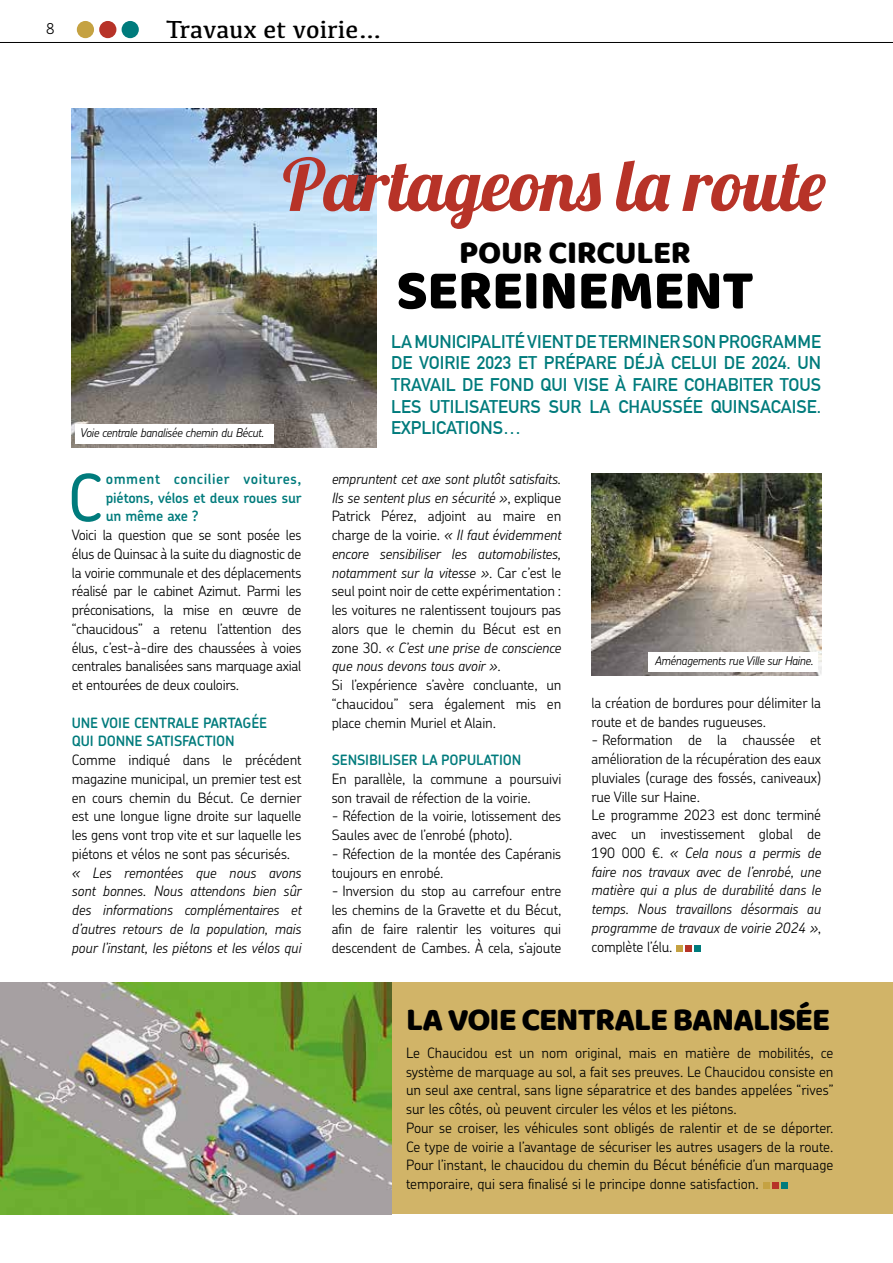
<style>
.page{position:relative;width:893px;height:1263px;background:#fff}
.page>*{position:absolute;margin:0;border:0;box-sizing:border-box;transform-origin:0 0}
.t1{font:72px "Lobster 1.4";color:#b73328}
.t2{font:500 65.1px "Chevin Pro";color:#007b7c}
.t3{font:57px "Baloo";letter-spacing:-.01em;color:#000}
.t4{font:33px "Baloo";letter-spacing:-.03em;color:#000}
.t5{font:33px "Baloo";letter-spacing:-.01em;color:#000}
.t6{font:25.5px "Kefa";color:#000}
.t7{font:700 18px/21.6px "DIN Alternate";color:#007b7c;text-align:justify}
.t8{font:300 15px "Chevin Pro";color:#000}
.t9{font:300 14.25px/18.8px "Chevin Pro";letter-spacing:-.01em;color:#000}
.t10{font:italic 300 14.25px/18.8px "Chevin Pro";letter-spacing:-.01em;color:#000;text-align:justify}
.t11{font:600 14.25px/18.8px "Chevin Pro";letter-spacing:-.01em;color:#007b7c;text-align:justify}
.t12{font:italic 300 12px "Chevin Pro";letter-spacing:-.03em;color:#000}
.s1{font-style:italic}
</style>
<div class="page">
<div style="left:0;top:982px;width:893px;height:232px;background:#d1b468"></div>
<img style="left:72px;top:108px;width:304px;height:340px">
<img style="left:592px;top:473px;width:229px;height:203px">
<div style="left:76px;top:424px;width:198px;height:20px;background:#fff"></div>
<img style="left:0;top:982px;width:391px;height:232px">
<div style="left:648px;top:652px;width:170px;height:19px;background:#fff"></div>
<hr style="left:0;top:42px;width:893px;height:1px;background:#000">
<div style="left:122px;top:21px;width:17px;height:17px;background:#007b7c;border-radius:50%"></div>
<div style="left:99px;top:21px;width:17px;height:17px;background:#b73328;border-radius:50%"></div>
<div style="left:77px;top:21px;width:17px;height:17px;background:#c5a242;border-radius:50%"></div>
<div style="left:772px;top:1182px;width:6px;height:7px;background:#b73328"></div>
<div style="left:763px;top:1182px;width:6px;height:7px;background:#c5a242"></div>
<div style="left:781px;top:1182px;width:6px;height:7px;background:#007b7c"></div>
<div style="left:685px;top:945px;width:7px;height:6px;background:#b73328"></div>
<div style="left:676px;top:945px;width:7px;height:6px;background:#c5a242"></div>
<div style="left:694px;top:945px;width:7px;height:6px;background:#007b7c"></div>
<p class="t8" style="left:46px;top:18px;width:10px">8</p>
<h3 class="t6" style="left:166px;top:13px;width:219px">Travaux et voirie…</h3>
<p class="t12" style="left:80px;top:425px;width:186px">Voie centrale banalisée chemin du Bécut.</p>
<h1 class="t1" style="left:283px;top:139px;width:544px">Partageons la route</h1>
<h3 class="t5" style="left:459px;top:233px;width:233px">POUR CIRCULER</h3>
<h3 class="t3" style="left:396px;top:255px;width:359px">SEREINEMENT</h3>
<p class="t7" style="left:391px;top:329px;width:431px">LA MUNICIPALITÉ VIENT DE TERMINER SON PROGRAMME DE VOIRIE 2023 ET PRÉPARE DÉJÀ CELUI DE 2024. UN TRAVAIL DE FOND QUI VISE À FAIRE COHABITER TOUS LES UTILISATEURS SUR LA CHAUSSÉE QUINSACAISE.<br>EXPLICATIONS…</p>
<h2 class="t2" style="left:67px;top:454px;width:37px">C</h2>
<p class="t11" style="left:106px;top:469px;width:197px">omment concilier voitures, piétons, vélos et deux roues sur un même axe ?</p>
<p class="t9" style="left:72px;top:525px;width:231px;text-align:justify">Voici la question que se sont posée les élus de Quinsac à la suite du diagnostic de la voirie communale et des déplacements réalisé par le cabinet Azimut. Parmi les préconisations, la mise en œuvre de “chaucidous” a retenu l’attention des élus, c’est-à-dire des chaussées à voies centrales banalisées sans marquage axial et entourées de deux couloirs.</p>
<p class="t11" style="left:72px;top:713px;width:197px">UNE VOIE CENTRALE PARTAGÉE<br>QUI DONNE SATISFACTION</p>
<p class="t9" style="left:72px;top:750px;width:231px;text-align:justify">Comme indiqué dans le précédent magazine municipal, un premier test est en cours chemin du Bécut. Ce dernier est une longue ligne droite sur laquelle les gens vont trop vite et sur laquelle les piétons et vélos ne sont pas sécurisés.</p>
<p class="t10" style="left:72px;top:863px;width:231px">« Les remontées que nous avons sont bonnes. Nous attendons bien sûr des informations complémentaires et d’autres retours de la population, mais pour l’instant, les piétons et les vélos qui</p>
<p class="t9" style="left:332px;top:469px;width:231px"><span class="s1">empruntent cet axe sont plutôt satisfaits.<br>Ils se sentent plus en sécurité »</span>, explique Patrick Pérez, adjoint au maire en charge de la voirie. <span class="s1">« Il faut évidemment encore sensibiliser les automobilistes, notamment sur la vitesse »</span>. Car c’est le seul point noir de cette expérimentation : les voitures ne ralentissent toujours pas alors que le chemin du Bécut est en zone 30. <span class="s1">« C’est une prise de conscience que nous devons tous avoir »</span>.<br>Si l’expérience s’avère concluante, un “chaucidou” sera également mis en place chemin Muriel et Alain.</p>
<p class="t11" style="left:332px;top:750px;width:191px">SENSIBILISER LA POPULATION</p>
<p class="t9" style="left:332px;top:769px;width:231px">En parallèle, la commune a poursuivi son travail de réfection de la voirie.</p>
<p class="t9" style="left:332px;top:806px;width:231px">- Réfection de la voirie, lotissement des<br>Saules avec de l’enrobé (photo).</p>
<p class="t9" style="left:332px;top:844px;width:231px">- Réfection de la montée des Capéranis toujours en enrobé.</p>
<p class="t9" style="left:332px;top:881px;width:231px;text-align:justify">- Inversion du stop au carrefour entre les chemins de la Gravette et du Bécut, afin de faire ralentir les voitures qui descendent de Cambes. À cela, s’ajoute</p>
<p class="t12" style="left:655px;top:653px;width:160px">Aménagements rue Ville sur Haine.</p>
<p class="t9" style="left:592px;top:693px;width:231px">la création de bordures pour délimiter la route et de bandes rugueuses.</p>
<p class="t9" style="left:592px;top:730px;width:231px">- Reformation de la chaussée et amélioration de la récupération des eaux pluviales (curage des fossés, caniveaux) rue Ville sur Haine.<br>Le programme 2023 est donc terminé avec un investissement global de 190 000 €. <span class="s1">« Cela nous a permis de faire nos travaux avec de l’enrobé, une matière qui a plus de durabilité dans le temps. Nous travaillons désormais au programme de travaux de voirie 2024 »</span>, complète l’élu.</p>
<h3 class="t4" style="left:406px;top:999px;width:426px">LA VOIE CENTRALE BANALISÉE</h3>
<p class="t9" style="left:406px;top:1043px;width:429px">Le Chaucidou est un nom original, mais en matière de mobilités, ce système de marquage au sol, a fait ses preuves. Le Chaucidou consiste en un seul axe central, sans ligne séparatrice et des bandes appelées “rives” sur les côtés, où peuvent circuler les vélos et les piétons.<br>Pour se croiser, les véhicules sont obligés de ralentir et de se déporter.<br>Ce type de voirie a l’avantage de sécuriser les autres usagers de la route.<br>Pour l’instant, le chaucidou du chemin du Bécut bénéficie d’un marquage temporaire, qui sera finalisé si le principe donne satisfaction.</p>
</div>
